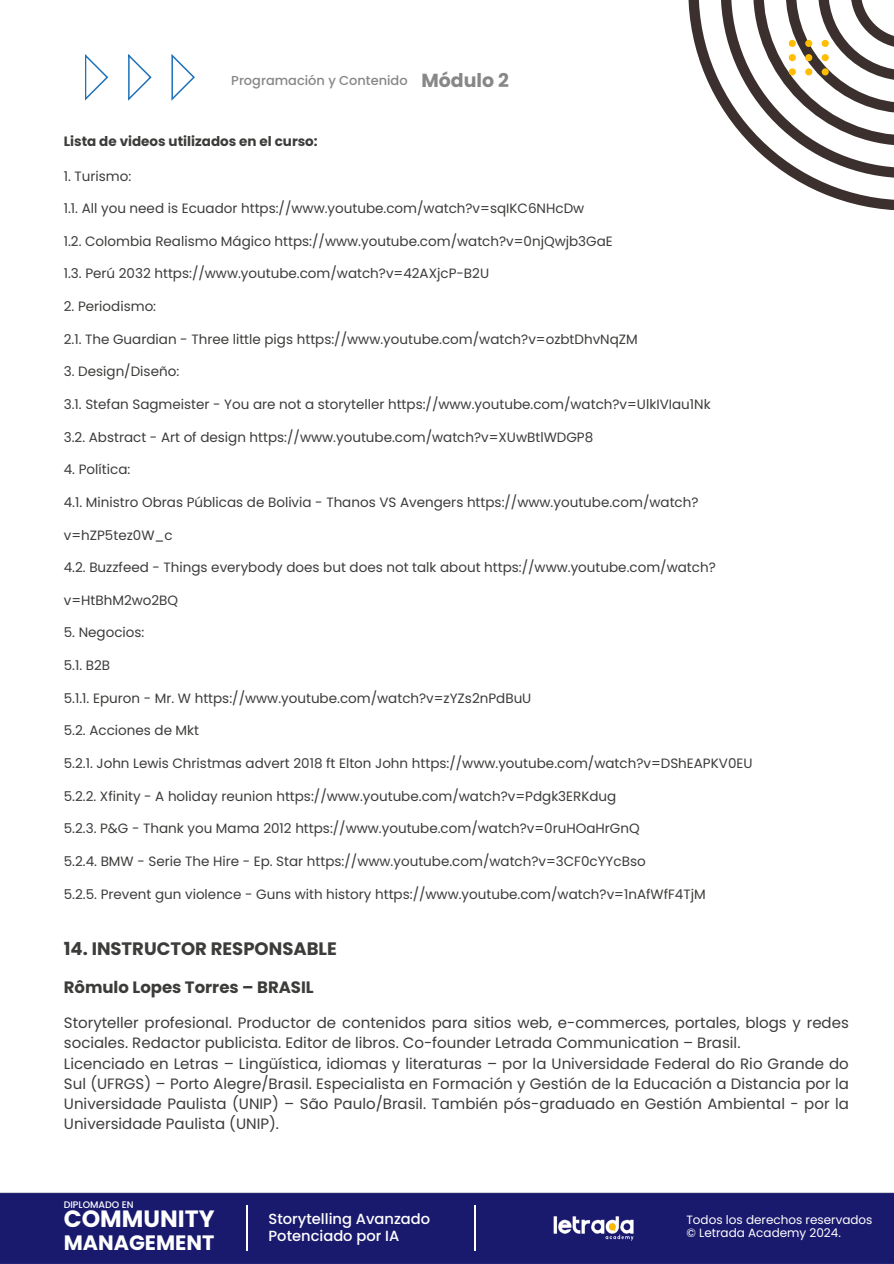
<style>
.page{position:relative;width:894px;height:1264px;background:#fff}
.page>*{position:absolute;margin:0;border:0;box-sizing:border-box;transform-origin:0 0}
.t1{font:700 23.55px "Poppins";color:#fff}
.t2{font:700 20.85px "Poppins";color:#fff}
.t3{font:700 18.9px "Poppins";color:#878787}
.t4{font:700 18px "Poppins";color:#3c3c3b}
.t5{font:700 16.5px "Poppins";color:#3c3c3b}
.t6{font:15px/20.2px "Poppins";color:#3c3c3b}
.t7{font:500 14.7px/16.8px "Poppins";color:#fff}
.t8{font:13.5px "Poppins";color:#3c3c3b}
.t9{font:700 13.5px "Poppins";color:#3c3c3b}
.t10{font:500 12.9px "Poppins";color:#878787}
.t11{font:12px/13.5px "Poppins";color:#fff}
.t12{font:500 9.45px "Poppins";color:#fff}
</style>
<div class="page">
<svg style="left:85px;top:54px;width:23px;height:47px"></svg>
<svg style="left:128px;top:54px;width:23px;height:47px"></svg>
<svg style="left:171px;top:54px;width:24px;height:47px"></svg>
<svg style="left:688px;top:0;width:205px;height:210px"></svg>
<div style="left:788px;top:40px;width:7px;height:7px;background:#febd02;border-radius:50%"></div>
<div style="left:805px;top:40px;width:7px;height:7px;background:#febd02;border-radius:50%"></div>
<div style="left:821px;top:40px;width:7px;height:7px;background:#febd02;border-radius:50%"></div>
<div style="left:788px;top:54px;width:7px;height:7px;background:#febd02;border-radius:50%"></div>
<div style="left:805px;top:54px;width:7px;height:7px;background:#febd02;border-radius:50%"></div>
<div style="left:821px;top:54px;width:7px;height:7px;background:#febd02;border-radius:50%"></div>
<div style="left:788px;top:68px;width:7px;height:7px;background:#febd02;border-radius:50%"></div>
<div style="left:805px;top:68px;width:7px;height:7px;background:#febd02;border-radius:50%"></div>
<div style="left:821px;top:68px;width:7px;height:7px;background:#febd02;border-radius:50%"></div>
<div style="left:0;top:1192px;width:893px;height:71px;background:#19196e"></div>
<hr style="left:246px;top:1205px;width:1px;height:45px;background:#fff">
<hr style="left:474px;top:1205px;width:1px;height:45px;background:#fff">
<h5 class="t10" style="left:231px;top:71px;width:178px">Programación y Contenido</h5>
<h6 class="t3" style="left:421px;top:67px;width:89px">Módulo 2</h6>
<h2 class="t9" style="left:64px;top:132px;width:255px">Lista de videos utilizados en el curso:</h2>
<p class="t8" style="left:64px;top:166px;width:69px">1. Turismo:</p>
<p class="t8" style="left:64px;top:199px;width:522px">1.1. All you need is Ecuador https://www.youtube.com/watch?v=sqIKC6NHcDw</p>
<p class="t8" style="left:64px;top:231px;width:550px">1.2. Colombia Realismo Mágico https://www.youtube.com/watch?v=0njQwjb3GaE</p>
<p class="t8" style="left:64px;top:264px;width:426px">1.3. Perú 2032 https://www.youtube.com/watch?v=42AXjcP-B2U</p>
<p class="t8" style="left:64px;top:297px;width:94px">2. Periodismo:</p>
<p class="t8" style="left:64px;top:329px;width:575px">2.1. The Guardian - Three little pigs https://www.youtube.com/watch?v=ozbtDhvNqZM</p>
<p class="t8" style="left:64px;top:362px;width:117px">3. Design/Diseño:</p>
<p class="t8" style="left:64px;top:395px;width:648px">3.1. Stefan Sagmeister - You are not a storyteller https://www.youtube.com/watch?v=UlkIVIau1Nk</p>
<p class="t8" style="left:64px;top:427px;width:531px">3.2. Abstract - Art of design https://www.youtube.com/watch?v=XUwBtlWDGP8</p>
<p class="t8" style="left:64px;top:460px;width:68px">4. Política:</p>
<p class="t8" style="left:64px;top:492px;width:636px">4.1. Ministro Obras Públicas de Bolivia - Thanos VS Avengers https://www.youtube.com/watch?</p>
<p class="t8" style="left:64px;top:525px;width:110px">v=hZP5tez0W_c</p>
<p class="t8" style="left:64px;top:558px;width:653px">4.2. Buzzfeed - Things everybody does but does not talk about https://www.youtube.com/watch?</p>
<p class="t8" style="left:64px;top:590px;width:116px">v=HtBhM2wo2BQ</p>
<p class="t8" style="left:64px;top:623px;width:82px">5. Negocios:</p>
<p class="t8" style="left:64px;top:656px;width:48px">5.1. B2B</p>
<p class="t8" style="left:64px;top:688px;width:469px">5.1.1. Epuron - Mr. W https://www.youtube.com/watch?v=zYZs2nPdBuU</p>
<p class="t8" style="left:64px;top:721px;width:137px">5.2. Acciones de Mkt</p>
<p class="t8" style="left:64px;top:753px;width:690px">5.2.1. John Lewis Christmas advert 2018 ft Elton John https://www.youtube.com/watch?v=DShEAPKV0EU</p>
<p class="t8" style="left:64px;top:786px;width:554px">5.2.2. Xfinity - A holiday reunion https://www.youtube.com/watch?v=Pdgk3ERKdug</p>
<p class="t8" style="left:64px;top:819px;width:577px">5.2.3. P&amp;G - Thank you Mama 2012 https://www.youtube.com/watch?v=0ruHOaHrGnQ</p>
<p class="t8" style="left:64px;top:851px;width:583px">5.2.4. BMW - Serie The Hire - Ep. Star https://www.youtube.com/watch?v=3CF0cYYcBso</p>
<p class="t8" style="left:64px;top:884px;width:643px">5.2.5. Prevent gun violence - Guns with history https://www.youtube.com/watch?v=1nAfWfF4TjM</p>
<p class="t4" style="left:64px;top:936px;width:274px">14. INSTRUCTOR RESPONSABLE</p>
<p class="t5" style="left:64px;top:975px;width:251px">Rômulo Lopes Torres – BRASIL</p>
<h5 class="t6" style="left:64px;top:1012px;width:786px">Storyteller profesional. Productor de contenidos para sitios web, e-commerces, portales, blogs y redes sociales. Redactor publicista. Editor de libros. Co-founder Letrada Communication – Brasil.<br>Licenciado en Letras – Lingüística, idiomas y literaturas – por la Universidade Federal do Rio Grande do Sul (UFRGS) – Porto Alegre/Brasil. Especialista en Formación y Gestión de la Educación a Distancia por la Universidade Paulista (UNIP) – São Paulo/Brasil. También pós-graduado en Gestión Ambiental - por la Universidade Paulista (UNIP).</h5>
<h4 class="t12" style="left:64px;top:1197px;width:71px">DIPLOMADO EN</h4>
<p class="t1" style="left:64px;top:1201px;width:152px">COMMUNITY</p>
<p class="t2" style="left:64px;top:1228px;width:152px">MANAGEMENT</p>
<p class="t7" style="left:268px;top:1210px;width:163px">Storytelling Avanzado<br>Potenciado por IA</p>
<h3 class="t11" style="left:686px;top:1212px;width:187px">Todos los derechos reservados © Letrada Academy 2024.</h3>
</div>
